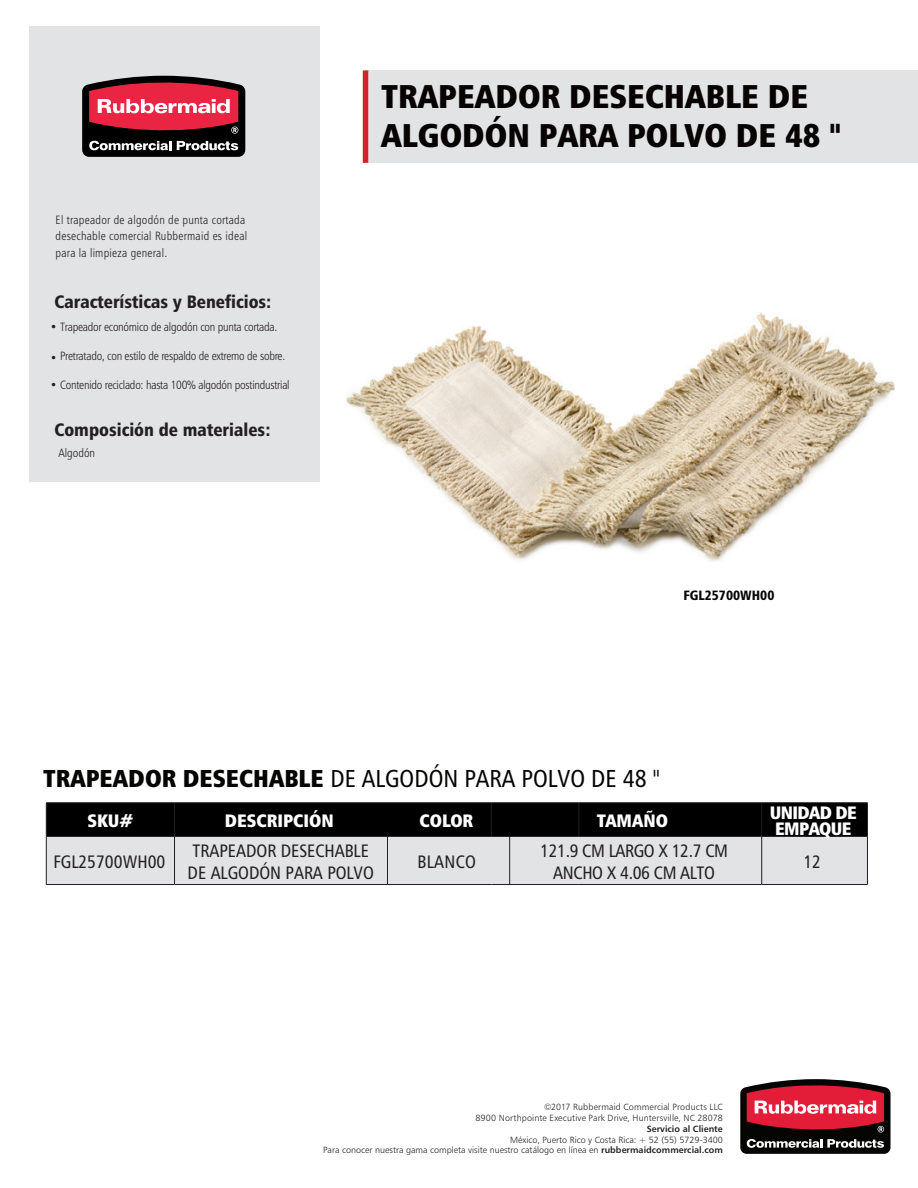
<style>
.page{position:relative;width:918px;height:1188px;background:#fff}
.page>*{position:absolute;margin:0;border:0;box-sizing:border-box;transform-origin:0 0}
.t1{font:33px/39.6px "Humanist 777 BT Extra Black Cond B";color:#080303}
.t2{font:24.45px "Humanist 777 BT Roman Condensed B";color:#050504}
.t3{font:18px/21.6px "Humanist 777 BT Roman Condensed B";color:#231f20}
.t4{font:18px "Humanist 777 BT Black Condensed B";color:#231f20}
.t5{font:18px/21.6px "Humanist 777 BT Roman Condensed B";letter-spacing:-.02em;color:#231f20;text-align:center}
.t6{font:18px "Humanist 777 BT Extra Black Cond B";color:#fff}
.t7{font:18px/15.6px "Humanist 777 BT Extra Black Cond B";letter-spacing:-.035em;color:#fff;text-align:center}
.t8{font:13.5px "Humanist 777 BT Black Condensed B";color:#050504}
.t9{font:12px "Humanist 777 BT Light Condensed B";letter-spacing:-.02em;color:#231f20}
.t10{font:12px/16.5px "Humanist 777 BT Light Condensed B";letter-spacing:.02em;color:#231f20}
.t11{font:12px "Humanist 777 BT Light Condensed B";color:#231f20}
.t12{font:9px/10.8px "Humanist 777 BT Light B";color:#231f20;text-align:right}
.t13{font:9px "Humanist 777 BT Bold B";color:#231f20}
.s1{font-family:"Humanist 777 BT Extra Black Cond B"}
.s2{font-family:"Humanist 777 BT Bold B"}
</style>
<div class="page">
<div style="left:366px;top:71px;width:552px;height:91px;background:#e2e3e5"></div>
<div style="left:363px;top:71px;width:5px;height:92px;background:#d1232a"></div>
<svg style="left:740px;top:1079px;width:151px;height:75px;background:#893944"></svg>
<div style="left:29px;top:26px;width:291px;height:455px;background:#e2e3e5"></div>
<svg style="left:82px;top:75px;width:163px;height:82px;background:#893946"></svg>
<svg style="left:47px;top:804px;width:820px;height:80px;background:#868788"></svg>
<hr style="left:46px;top:803px;width:129px;height:1px;background:#231f20">
<hr style="left:46px;top:803px;width:1px;height:33px;background:#231f20">
<hr style="left:175px;top:803px;width:316px;height:1px;background:#231f20">
<hr style="left:174px;top:803px;width:1px;height:33px;background:#231f20">
<hr style="left:491px;top:803px;width:88px;height:1px;background:#231f20">
<hr style="left:491px;top:803px;width:1px;height:33px;background:#231f20">
<hr style="left:579px;top:803px;width:183px;height:1px;background:#231f20">
<hr style="left:579px;top:803px;width:1px;height:33px;background:#231f20">
<hr style="left:762px;top:803px;width:106px;height:1px;background:#231f20">
<hr style="left:761px;top:803px;width:1px;height:33px;background:#231f20">
<hr style="left:867px;top:803px;width:1px;height:33px;background:#231f20">
<hr style="left:46px;top:836px;width:129px;height:1px;background:#231f20">
<hr style="left:46px;top:837px;width:1px;height:47px;background:#231f20">
<hr style="left:175px;top:836px;width:316px;height:1px;background:#231f20">
<hr style="left:174px;top:837px;width:1px;height:47px;background:#231f20">
<hr style="left:491px;top:836px;width:88px;height:1px;background:#231f20">
<hr style="left:387px;top:837px;width:1px;height:47px;background:#231f20">
<hr style="left:579px;top:836px;width:183px;height:1px;background:#231f20">
<hr style="left:509px;top:837px;width:1px;height:47px;background:#231f20">
<hr style="left:762px;top:836px;width:106px;height:1px;background:#231f20">
<hr style="left:761px;top:837px;width:1px;height:47px;background:#231f20">
<hr style="left:867px;top:837px;width:1px;height:47px;background:#231f20">
<hr style="left:46px;top:884px;width:129px;height:1px;background:#231f20">
<hr style="left:175px;top:884px;width:316px;height:1px;background:#231f20">
<hr style="left:491px;top:884px;width:88px;height:1px;background:#231f20">
<hr style="left:579px;top:884px;width:183px;height:1px;background:#231f20">
<hr style="left:762px;top:884px;width:106px;height:1px;background:#231f20">
<img style="left:346px;top:312px;width:549px;height:250px">
<h3 class="t10" style="left:56px;top:211px;width:193px">El trapeador de algodón de punta cortada desechable comercial Rubbermaid es ideal para la limpieza general.</h3>
<h3 class="t4" style="left:54px;top:290px;width:219px">Características y Beneficios:</h3>
<h3 class="t9" style="left:50px;top:320px;width:229px">• Trapeador económico de algodón con punta cortada.</h3>
<h3 class="t9" style="left:60px;top:348px;width:227px">Pretratado, con estilo de respaldo de extremo de sobre.</h3>
<h3 class="t9" style="left:50px;top:377px;width:241px">• Contenido reciclado: hasta 100% algodón postindustrial</h3>
<h3 class="t9" style="left:50px;top:351px;width:9px">•</h3>
<h3 class="t4" style="left:54px;top:418px;width:218px">Composición de materiales:</h3>
<h3 class="t11" style="left:58px;top:446px;width:38px">Algodón</h3>
<h1 class="t1" style="left:381px;top:76px;width:461px">TRAPEADOR DESECHABLE DE<br>ALGODÓN PARA POLVO DE 48 "</h1>
<h3 class="t8" style="left:683px;top:586px;width:93px">FGL25700WH00</h3>
<h2 class="t2" style="left:43px;top:763px;width:618px"><span class="s1">TRAPEADOR DESECHABLE</span> DE ALGODÓN PARA POLVO DE 48 "</h2>
<h3 class="t6" style="left:87px;top:809px;width:47px">SKU#</h3>
<h3 class="t6" style="left:225px;top:809px;width:111px">DESCRIPCIÓN</h3>
<h3 class="t6" style="left:419px;top:809px;width:55px">COLOR</h3>
<h3 class="t6" style="left:597px;top:809px;width:73px">TAMAÑO</h3>
<h3 class="t7" style="left:770px;top:805px;width:89px">UNIDAD DE<br>EMPAQUE</h3>
<h3 class="t3" style="left:53px;top:850px;width:114px">FGL25700WH00</h3>
<h3 class="t3" style="left:188px;top:840px;width:188px">TRAPEADOR DESECHABLE<br>DE ALGODÓN PARA POLVO</h3>
<h3 class="t3" style="left:418px;top:851px;width:60px">BLANCO</h3>
<h3 class="t3" style="left:803px;top:850px;width:19px">12</h3>
<h3 class="t5" style="left:540px;top:840px;width:189px">121.9 CM LARGO X 12.7 CM<br>ANCHO X 4.06 CM ALTO</h3>
<p class="t12" style="left:475px;top:1102px;width:249px">©2017 Rubbermaid Commercial Products LLC<br>8900 Northpointe Executive Park Drive, Huntersville, NC 28078</p>
<p class="t13" style="left:647px;top:1123px;width:78px">Servicio al Cliente</p>
<p class="t12" style="left:323px;top:1134px;width:401px">México, Puerto Rico y Costa Rica: + 52 (55) 5729-3400<br>Para conocer nuestra gama completa visite nuestro catálogo en línea en <span class="s2">rubbermaidcommercial.com</span></p>
</div>
